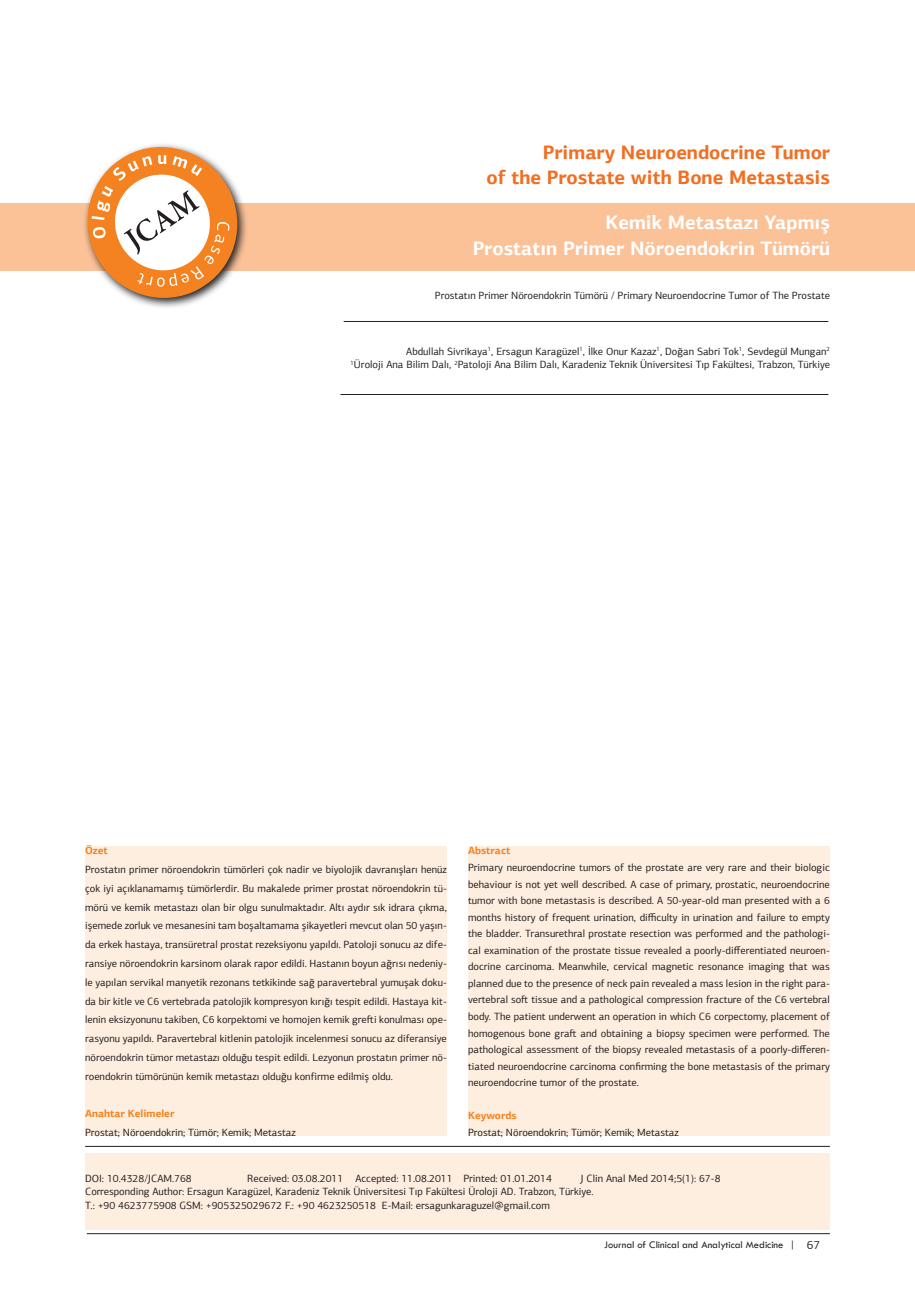
<style>
.page{position:relative;width:915px;height:1306px;background:#fff}
.page>*{position:absolute;margin:0;border:0;box-sizing:border-box;transform-origin:0 0}
.t1{font:700 19.5px/25.5px "PF Agora Sans Pro";color:#f36e21;text-align:right}
.t2{font:700 19.5px/25.5px "PF Agora Sans Pro";color:#fff;text-align:right}
.t3{font:10.5px/16.5px "PF Agora Sans Pro";color:#231f20}
.t4{font:10.5px "Tw Cen";color:#231f20}
.s1{font-weight:700;color:#f58220}
.s2{font-family:"PF Agora Sans Pro";font-size:12px}
</style>
<div class="page">
<div style="left:0;top:203px;width:914px;height:67px;background:#fbc197"></div>
<hr style="left:85px;top:1146px;width:744px;height:1px;background:#231f20">
<hr style="left:343px;top:321px;width:485px;height:1px;background:#231f20">
<hr style="left:340px;top:394px;width:488px;height:1px;background:#231f20">
<svg style="left:77px;top:144px;width:170px;height:164px"></svg>
<div style="left:85px;top:1152px;width:744px;height:77px;background:#feeee0"></div>
<div style="left:85px;top:846px;width:361px;height:289px;background:#feeee0"></div>
<div style="left:468px;top:846px;width:361px;height:289px;background:#feeee0"></div>
<hr style="left:87px;top:1233px;width:742px;height:1px;background:#231f20">
<p class="t1" style="left:486px;top:139px;width:345px">Primary Neuroendocrine Tumor<br>of the Prostate with Bone Metastasis</p>
<p class="t2" style="left:472px;top:210px;width:359px">Kemik Metastazı Yapmış<br>Prostatın Primer Nöroendokrin Tümörü</p>
<p class="t3" style="left:434px;top:287px;width:396px">Prostatın Primer Nöroendokrin Tümörü / Primary Neuroendocrine Tumor of The Prostate</p>
<p class="t3" style="left:350px;top:344px;width:481px;line-height:13.5px;text-align:right">Abdullah Sivrikaya<sup>1</sup>, Ersagun Karagüzel<sup>1</sup>, İlke Onur Kazaz<sup>1</sup>, Doğan Sabri Tok<sup>1</sup>, Sevdegül Mungan<sup>2<br>1</sup>Üroloji Ana Bilim Dalı, <sup>2</sup>Patoloji Ana Bilim Dalı, Karadeniz Teknik Üniversitesi Tıp Fakültesi, Trabzon, Türkiye</p>
<p class="t3" style="left:85px;top:841px;width:363px;line-height:18.8px"><span class="s1">Özet<br></span>Prostatın primer nöroendokrin tümörleri çok nadir ve biyolojik davranışları henüz çok iyi açıklanamamış tümörlerdir. Bu makalede primer prostat nöroendokrin tü&shy;mörü ve kemik metastazı olan bir olgu sunulmaktadır. Altı aydır sık idrara çıkma, işemede zorluk ve mesanesini tam boşaltamama şikayetleri mevcut olan 50 yaşın&shy;da erkek hastaya, transüretral prostat rezeksiyonu yapıldı. Patoloji sonucu az dife&shy;ransiye nöroendokrin karsinom olarak rapor edildi. Hastanın boyun ağrısı nedeniy&shy;le yapılan servikal manyetik rezonans tetkikinde sağ paravertebral yumuşak doku&shy;da bir kitle ve C6 vertebrada patolojik kompresyon kırığı tespit edildi. Hastaya kit&shy;lenin eksizyonunu takiben, C6 korpektomi ve homojen kemik grefti konulması ope&shy;rasyonu yapıldı. Paravertebral kitlenin patolojik incelenmesi sonucu az diferansiye nöroendokrin tümor metastazı olduğu tespit edildi. Lezyonun prostatın primer nö&shy;roendokrin tümörünün kemik metastazı olduğu konfirme edilmiş oldu.</p>
<p class="t3" style="left:85px;top:1104px;width:212px;line-height:18.8px"><span class="s1">Anahtar Kelimeler<br></span>Prostat; Nöroendokrin; Tümör; Kemik; Metastaz</p>
<p class="t3" style="left:468px;top:842px;width:363px"><span class="s1">Abstract<br></span>Primary neuroendocrine tumors of the prostate are very rare and their biologic behaviour is not yet well described. A case of primary, prostatic, neuroendocrine tumor with bone metastasis is described. A 50-year-old man presented with a 6 months history of frequent urination, difficulty in urination and failure to empty the bladder. Transurethral prostate resection was performed and the pathologi&shy;cal examination of the prostate tissue revealed a poorly-differentiated neuroen&shy;docrine carcinoma. Meanwhile, cervical magnetic resonance imaging that was planned due to the presence of neck pain revealed a mass lesion in the right para&shy;vertebral soft tissue and a pathological compression fracture of the C6 vertebral body. The patient underwent an operation in which C6 corpectomy, placement of homogenous bone graft and obtaining a biopsy specimen were performed. The pathological assessment of the biopsy revealed metastasis of a poorly-differen&shy;tiated neuroendocrine carcinoma confirming the bone metastasis of the primary neuroendocrine tumor of the prostate.</p>
<p class="t3" style="left:468px;top:1107px;width:212px"><span class="s1">Keywords<br></span>Prostat; Nöroendokrin; Tümör; Kemik; Metastaz</p>
<p class="t3" style="left:85px;top:1171px;width:636px;line-height:13.5px;text-indent:495px">J Clin Anal Med 2014;5(1): 67-8<br>Corresponding Author: Ersagun Karagüzel, Karadeniz Teknik Üniversitesi Tıp Fakültesi Üroloji AD. Trabzon, Türkiye.<br>T.: +90 4623775908 GSM: +905325029672 F.: +90 4623250518 E-Mail: ersagunkaraguzel@gmail.com</p>
<p class="t3" style="left:85px;top:1169px;width:108px">DOI: 10.4328/JCAM.768</p>
<p class="t3" style="left:247px;top:1169px;width:306px">Received: 03.08.2011 Accepted: 11.08.2011 Printed: 01.01.2014</p>
<p class="t4" style="left:604px;top:1238px;width:217px">Journal of Clinical and Analytical Medicine | <span class="s2">67</span></p>
</div>
